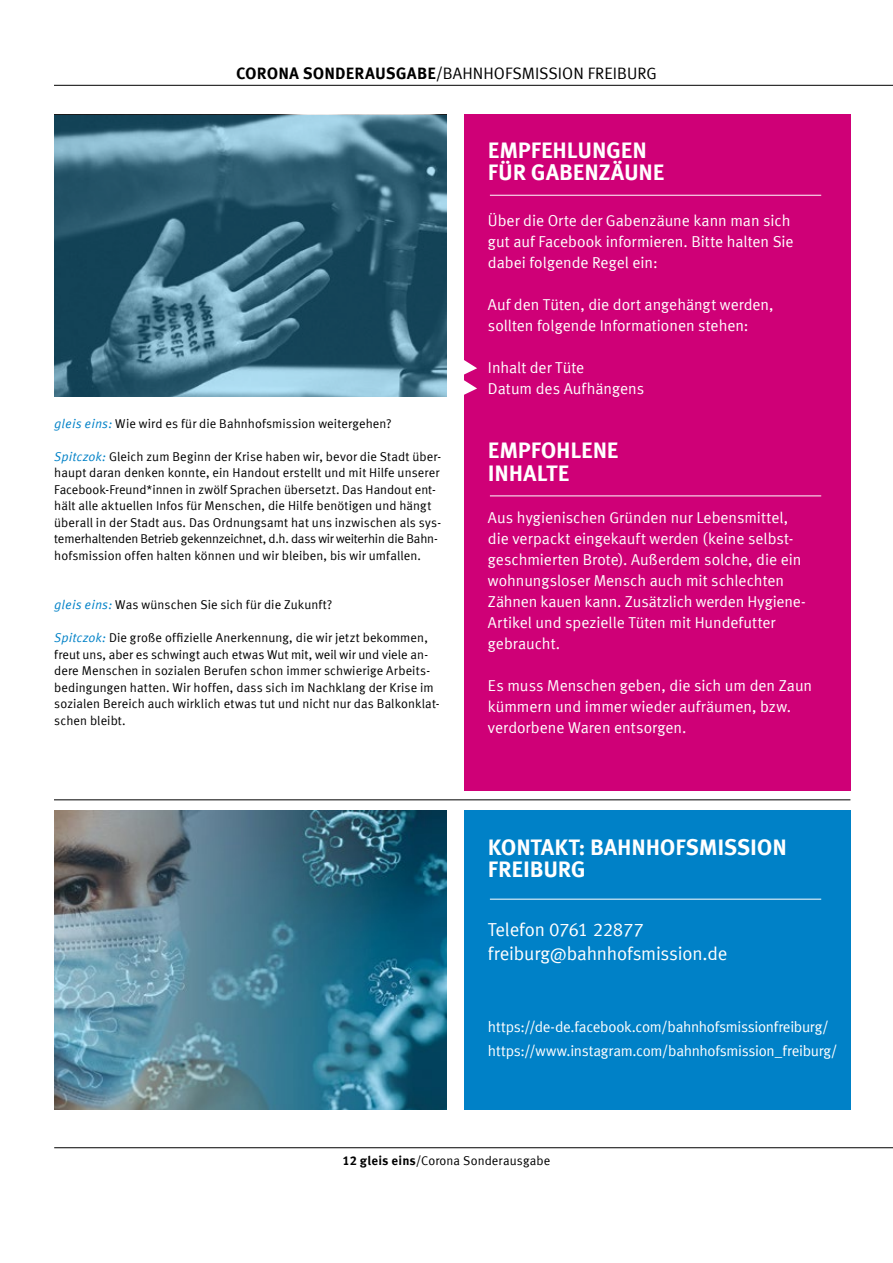
<style>
.page{position:relative;width:893px;height:1263px;background:#fff}
.page>*{position:absolute;margin:0;border:0;box-sizing:border-box;transform-origin:0 0}
.t1{font:700 22.5px/22.5px "Meta Corr";letter-spacing:-.01em;color:#fff}
.t2{font:18.75px/24px "Meta Corr";letter-spacing:-.01em;color:#fff}
.t3{font:16.5px "Meta Corr";letter-spacing:.005em;color:#000}
.t4{font:15.75px/21px "Meta Corr";color:#fff}
.t5{font:15px/24px "Meta Corr";letter-spacing:-.02em;color:#fff}
.t6{font:12.75px/16.5px "Meta Corr";letter-spacing:.005em;color:#000}
.s1{font-weight:700}
.s2{font-style:italic;color:#0081c7}
</style>
<div class="page">
<hr style="left:54px;top:85px;width:839px;height:1px;background:#000">
<div style="left:464px;top:810px;width:386px;height:299px;background:#0081c7"></div>
<hr style="left:490px;top:899px;width:331px;height:1px;background:#fff">
<div style="left:464px;top:115px;width:386px;height:676px;background:#cf0077"></div>
<hr style="left:490px;top:195px;width:331px;height:1px;background:#fff">
<hr style="left:54px;top:799px;width:796px;height:1px;background:#000">
<img style="left:54px;top:810px;width:392px;height:299px">
<svg style="left:464px;top:360px;width:13px;height:35px"></svg>
<hr style="left:490px;top:495px;width:331px;height:1px;background:#fff">
<hr style="left:54px;top:1147px;width:839px;height:1px;background:#000">
<svg style="left:54px;top:115px;width:392px;height:281px;background:#3d6d81"></svg>
<p class="t3" style="left:236px;top:64px;width:422px"><span class="s1">CORONA SONDERAUSGABE</span>/BAHNHOFSMISSION FREIBURG</p>
<p class="t6" style="left:54px;top:415px;width:339px"><span class="s2">gleis eins:</span> Wie wird es für die Bahnhofsmission weitergehen?</p>
<p class="t6" style="left:54px;top:448px;width:388px"><span class="s2">Spitczok:</span> Gleich zum Beginn der Krise haben wir, bevor die Stadt über&shy;haupt daran denken konnte, ein Handout erstellt und mit Hilfe unserer Facebook-Freund*innen in zwölf Sprachen übersetzt. Das Handout ent&shy;hält alle aktuellen Infos für Menschen, die Hilfe benötigen und hängt überall in der Stadt aus. Das Ordnungsamt hat uns inzwischen als sys&shy;temerhaltenden Betrieb gekennzeichnet, d.h. dass wir weiterhin die Bahn&shy;hofsmission offen halten können und wir bleiben, bis wir umfallen.</p>
<p class="t6" style="left:54px;top:596px;width:280px"><span class="s2">gleis eins:</span> Was wünschen Sie sich für die Zukunft?</p>
<p class="t6" style="left:54px;top:629px;width:387px"><span class="s2">Spitczok:</span> Die große offizielle Anerkennung, die wir jetzt bekommen, freut uns, aber es schwingt auch etwas Wut mit, weil wir und viele an&shy;dere Menschen in sozialen Berufen schon immer schwierige Arbeits&shy;bedingungen hatten. Wir hoffen, dass sich im Nachklang der Krise im sozialen Bereich auch wirklich etwas tut und nicht nur das Balkonklat&shy;schen bleibt.</p>
<h1 class="t1" style="left:488px;top:138px;width:178px">EMPFEHLUNGEN<br>FÜR GABENZÄUNE</h1>
<p class="t4" style="left:488px;top:209px;width:307px">Über die Orte der Gabenzäune kann man sich gut auf Facebook informieren. Bitte halten Sie dabei folgende Regel ein:</p>
<p class="t4" style="left:488px;top:293px;width:287px">Auf den Tüten, die dort angehängt werden, sollten folgende Informationen stehen:</p>
<p class="t4" style="left:488px;top:356px;width:158px">Inhalt der Tüte<br>Datum des Aufhängens</p>
<h1 class="t1" style="left:488px;top:439px;width:132px">EMPFOHLENE<br>INHALTE</h1>
<p class="t4" style="left:488px;top:506px;width:319px">Aus hygienischen Gründen nur Lebensmittel, die verpackt eingekauft werden (keine selbst&shy;geschmierten Brote). Außerdem solche, die ein wohnungsloser Mensch auch mit schlechten Zähnen kauen kann. Zusätzlich werden Hygiene-Artikel und spezielle Tüten mit Hundefutter gebraucht.</p>
<p class="t4" style="left:488px;top:674px;width:326px">Es muss Menschen geben, die sich um den Zaun kümmern und immer wieder aufräumen, bzw. verdorbene Waren entsorgen.</p>
<h1 class="t1" style="left:488px;top:835px;width:300px">KONTAKT: BAHNHOFSMISSION<br>FREIBURG</h1>
<h2 class="t2" style="left:488px;top:917px;width:241px">Telefon 0761 22877 freiburg@bahnhofsmission.de</h2>
<p class="t5" style="left:488px;top:1014px;width:351px">https://de-de.facebook.com/bahnhofsmissionfreiburg/ https://www.instagram.com/bahnhofsmission_freiburg/</p>
<p class="t6" style="left:343px;top:1152px;width:209px"><span class="s1">12 gleis eins</span>/Corona Sonderausgabe</p>
</div>
